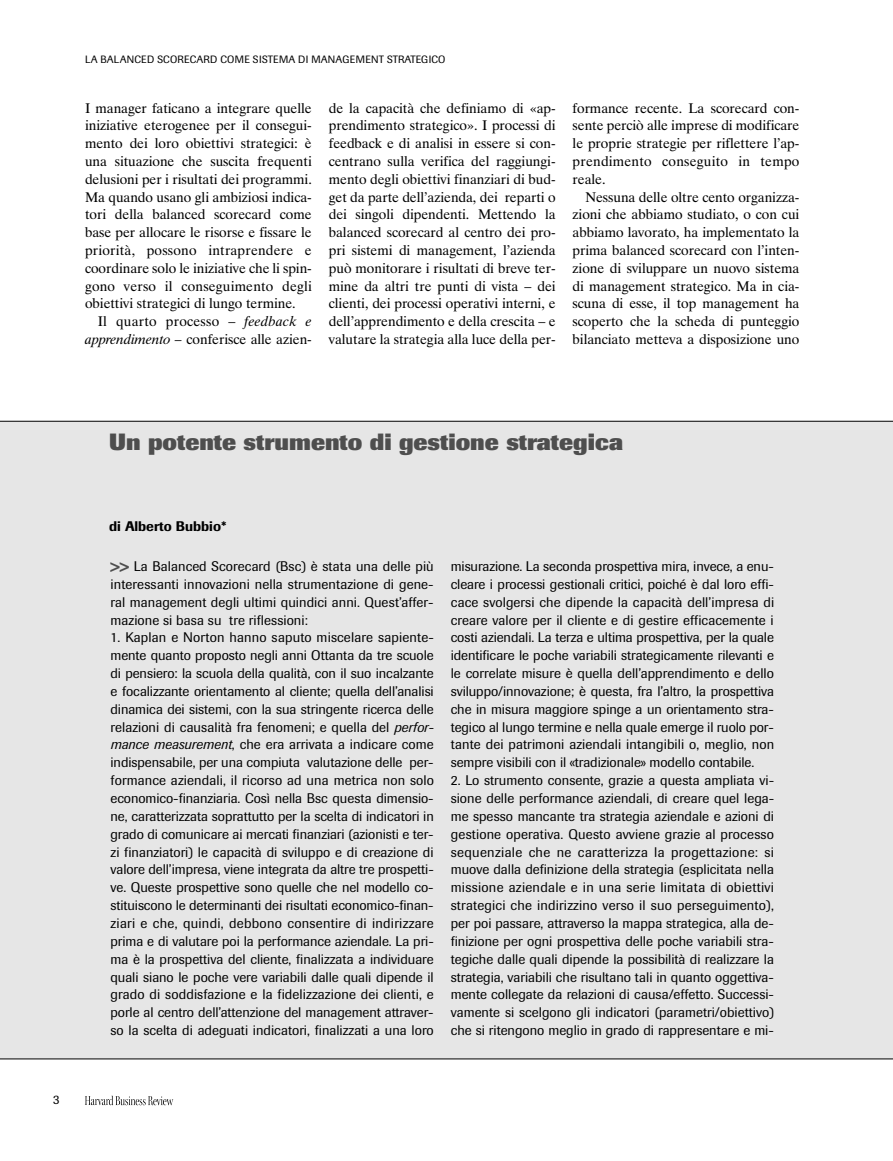
<style>
.page{position:relative;width:893px;height:1161px;background:#fff}
.page>*{position:absolute;margin:0;border:0;box-sizing:border-box;transform-origin:0 0}
.t1{font:800 23.25px "Imago";color:#4e4e4e}
.t2{font:13.95px/17.9px "Dutch 801 BT";letter-spacing:-.005em;color:#000;text-align:justify}
.t3{font:13.8px/17.9px "Imago";color:#000;text-align:justify}
.t4{font:500 13.8px "Imago";color:#000}
.t5{font:12.75px "Imago";color:#000}
.t6{font:10.5px "Imago";letter-spacing:.02em;color:#000}
.s1{font-style:italic}
.s2{font-weight:800;color:#4e4e4e}
</style>
<div class="page">
<img style="left:85px;top:1095px;width:89px;height:10px">
<div style="left:0;top:421px;width:893px;height:638px;background:#e6e6e6"></div>
<hr style="left:0;top:1058px;width:893px;height:1px;background:#000">
<hr style="left:0;top:421px;width:893px;height:1px;background:#000">
<p class="t6" style="left:85px;top:55px;width:362px">LA BALANCED SCORECARD COME SISTEMA DI MANAGEMENT STRATEGICO</p>
<p class="t2" style="left:85px;top:100px;width:228px">I manager faticano a integrare quelle iniziative eterogenee per il consegui&shy;mento dei loro obiettivi strategici: è una situazione che suscita frequenti delusioni per i risultati dei programmi.<br>Ma quando usano gli ambiziosi indica&shy;tori della balanced scorecard come base per allocare le risorse e fissare le priorità, possono intraprendere e coordinare solo le iniziative che li spin&shy;gono verso il conseguimento degli obiettivi strategici di lungo termine.</p>
<p class="t2" style="left:85px;top:314px;width:228px;text-align:right">Il quarto processo – <span class="s1">feedback e apprendimento –</span> conferisce alle azien-</p>
<p class="t2" style="left:329px;top:100px;width:228px">de la capacità che definiamo di «ap&shy;prendimento strategico». I processi di feedback e di analisi in essere si con&shy;centrano sulla verifica del raggiungi&shy;mento degli obiettivi finanziari di bud&shy;get da parte dell’azienda, dei reparti o dei singoli dipendenti. Mettendo la balanced scorecard al centro dei pro&shy;pri sistemi di management, l’azienda può monitorare i risultati di breve ter&shy;mine da altri tre punti di vista – dei clienti, dei processi operativi interni, e dell’apprendimento e della crescita – e valutare la strategia alla luce della per-</p>
<p class="t2" style="left:573px;top:100px;width:228px">formance recente. La scorecard con&shy;sente perciò alle imprese di modificare le proprie strategie per riflettere l’ap&shy;prendimento conseguito in tempo reale.</p>
<p class="t2" style="left:573px;top:189px;width:228px;text-indent:13px">Nessuna delle oltre cento organizza&shy;zioni che abbiamo studiato, o con cui abbiamo lavorato, ha implementato la prima balanced scorecard con l’inten&shy;zione di sviluppare un nuovo sistema di management strategico. Ma in cia&shy;scuna di esse, il top management ha scoperto che la scheda di punteggio bilanciato metteva a disposizione uno</p>
<p class="t5" style="left:53px;top:1094px;width:8px">3</p>
<h1 class="t1" style="left:109px;top:434px;width:515px">Un potente strumento di gestione strategica</h1>
<p class="t4" style="left:109px;top:522px;width:119px">di Alberto Bubbio*</p>
<p class="t3" style="left:111px;top:558px;width:325px"><span class="s2">&gt;&gt;</span> La Balanced Scorecard (Bsc) è stata una delle più interessanti innovazioni nella strumentazione di gene&shy;ral management degli ultimi quindici anni. Quest’affer&shy;mazione si basa su tre riflessioni:</p>
<p class="t3" style="left:111px;top:630px;width:325px">1. Kaplan e Norton hanno saputo miscelare sapiente&shy;mente quanto proposto negli anni Ottanta da tre scuole di pensiero: la scuola della qualità, con il suo incalzante e focalizzante orientamento al cliente; quella dell’analisi dinamica dei sistemi, con la sua stringente ricerca delle relazioni di causalità fra fenomeni; e quella del <span class="s1">perfor&shy;mance measurement</span>, che era arrivata a indicare come indispensabile, per una compiuta valutazione delle per&shy;formance aziendali, il ricorso ad una metrica non solo economico-finanziaria. Così nella Bsc questa dimensio&shy;ne, caratterizzata soprattutto per la scelta di indicatori in grado di comunicare ai mercati finanziari (azionisti e ter&shy;zi finanziatori) le capacità di sviluppo e di creazione di valore dell’impresa, viene integrata da altre tre prospetti&shy;ve. Queste prospettive sono quelle che nel modello co&shy;stituiscono le determinanti dei risultati economico-finan&shy;ziari e che, quindi, debbono consentire di indirizzare prima e di valutare poi la performance aziendale. La pri&shy;ma è la prospettiva del cliente, finalizzata a individuare quali siano le poche vere variabili dalle quali dipende il grado di soddisfazione e la fidelizzazione dei clienti, e porle al centro dell’attenzione del management attraver&shy;so la scelta di adeguati indicatori, finalizzati a una loro</p>
<p class="t3" style="left:451px;top:558px;width:325px">misurazione. La seconda prospettiva mira, invece, a enu&shy;cleare i processi gestionali critici, poiché è dal loro effi&shy;cace svolgersi che dipende la capacità dell’impresa di creare valore per il cliente e di gestire efficacemente i costi aziendali. La terza e ultima prospettiva, per la quale identificare le poche variabili strategicamente rilevanti e le correlate misure è quella dell’apprendimento e dello sviluppo/innovazione; è questa, fra l’altro, la prospettiva che in misura maggiore spinge a un orientamento stra&shy;tegico al lungo termine e nella quale emerge il ruolo por&shy;tante dei patrimoni aziendali intangibili o, meglio, non sempre visibili con il «tradizionale» modello contabile.</p>
<p class="t3" style="left:451px;top:772px;width:325px">2. Lo strumento consente, grazie a questa ampliata vi&shy;sione delle performance aziendali, di creare quel lega&shy;me spesso mancante tra strategia aziendale e azioni di gestione operativa. Questo avviene grazie al processo sequenziale che ne caratterizza la progettazione: si muove dalla definizione della strategia (esplicitata nella missione aziendale e in una serie limitata di obiettivi strategici che indirizzino verso il suo perseguimento), per poi passare, attraverso la mappa strategica, alla de&shy;finizione per ogni prospettiva delle poche variabili stra&shy;tegiche dalle quali dipende la possibilità di realizzare la strategia, variabili che risultano tali in quanto oggettiva&shy;mente collegate da relazioni di causa/effetto. Successi&shy;vamente si scelgono gli indicatori (parametri/obiettivo) che si ritengono meglio in grado di rappresentare e mi-</p>
</div>
